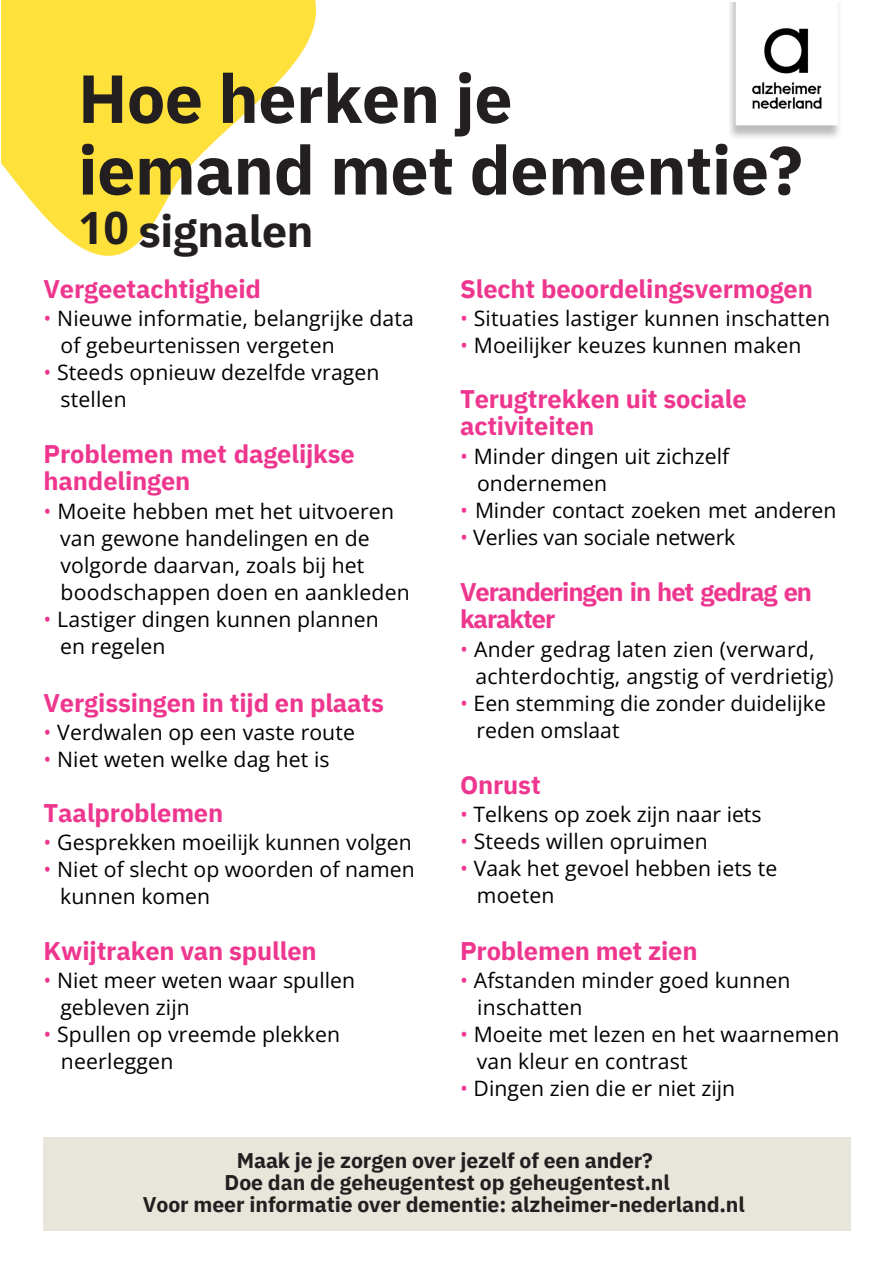
<style>
.page{position:relative;width:894px;height:1264px;background:#fff}
.page>*{position:absolute;margin:0;border:0;box-sizing:border-box;transform-origin:0 0}
.t1{font:700 67.95px/71.6px "IBM Plex Sans";letter-spacing:-.005em;color:#231f20}
.t2{font:700 44.55px "IBM Plex Sans";letter-spacing:-.005em;color:#231f20}
.t3{font:700 44.55px "Open Sans";color:#231f20}
.t4{font:700 25.5px/27px "IBM Plex Sans";letter-spacing:-.005em;color:#ee368f}
.t5{font:700 25.5px/27px "IBM Plex Sans";letter-spacing:-.045em;color:#ee368f}
.t6{font:21.15px "Open Sans";letter-spacing:.005em;color:#000}
.t7{font:700 21.15px/22.2px "IBM Plex Sans";letter-spacing:-.005em;color:#231f20;text-align:center}
.s1{color:#ee368f}
.s2{color:#231f20}
</style>
<div class="page">
<img style="left:1px;top:0;width:314px;height:255px">
<div style="left:44px;top:1137px;width:806px;height:93px;background:#e8e5da"></div>
<img style="left:729px;top:2px;width:110px;height:134px">
<p class="t1" style="left:78px;top:62px;width:725px">Hoe herken je<br>iemand met dementie?</p>
<h1 class="t3" style="left:78px;top:196px;width:52px">10</h1>
<p class="t2" style="left:138px;top:201px;width:176px">signalen</p>
<p class="t4" style="left:44px;top:275px;width:219px">Vergeetachtigheid</p>
<p class="t6" style="left:44px;top:303px;width:371px"><span class="s1">•</span> Nieuwe informatie, belangrijke data</p>
<p class="t6" style="left:60px;top:330px;width:275px">of gebeurtenissen vergeten</p>
<p class="t6" style="left:44px;top:357px;width:337px"><span class="s1">•</span> Steeds opnieuw dezelfde vragen</p>
<h3 class="t6" style="left:61px;top:384px;width:68px">stellen</h3>
<p class="t4" style="left:44px;top:439px;width:313px">Problemen met dagelijkse handelingen</p>
<p class="t6" style="left:44px;top:496px;width:352px"><span class="s1">•</span> Moeite hebben met het uitvoeren</p>
<p class="t6" style="left:60px;top:523px;width:311px">van gewone handelingen en de</p>
<p class="t6" style="left:60px;top:550px;width:305px">volgorde daarvan, zoals bij het</p>
<h3 class="t6" style="left:61px;top:577px;width:350px">boodschappen doen en aankleden</h3>
<p class="t6" style="left:44px;top:604px;width:337px"><span class="s1">•</span> Lastiger dingen kunnen plannen</p>
<h3 class="t6" style="left:60px;top:631px;width:107px">en regelen</h3>
<p class="t4" style="left:44px;top:688px;width:342px">Vergissingen in tijd en plaats</p>
<p class="t6" style="left:44px;top:717px;width:313px"><span class="s1">•</span> Verdwalen op een vaste route</p>
<p class="t6" style="left:44px;top:744px;width:287px"><span class="s1">•</span> Niet weten welke dag het is</p>
<h3 class="t4" style="left:44px;top:799px;width:181px">Taalproblemen</h3>
<p class="t6" style="left:44px;top:827px;width:370px"><span class="s1">•</span> Gesprekken moeilijk kunnen volgen</p>
<p class="t6" style="left:44px;top:854px;width:372px"><span class="s1">•</span> Niet of slecht op woorden of namen</p>
<p class="t6" style="left:60px;top:881px;width:151px">kunnen komen</p>
<p class="t4" style="left:44px;top:936px;width:274px">Kwijtraken van spullen</p>
<p class="t6" style="left:44px;top:965px;width:313px"><span class="s1">•</span> Niet meer weten waar spullen</p>
<h3 class="t6" style="left:60px;top:992px;width:131px">gebleven zijn</h3>
<p class="t6" style="left:44px;top:1019px;width:298px"><span class="s1">•</span> Spullen op vreemde plekken</p>
<h3 class="t6" style="left:61px;top:1046px;width:114px">neerleggen</h3>
<p class="t4" style="left:460px;top:275px;width:354px">Slecht beoordelingsvermogen</p>
<p class="t6" style="left:460px;top:303px;width:371px"><span class="s1">•</span> Situaties lastiger kunnen inschatten</p>
<p class="t6" style="left:460px;top:330px;width:343px"><span class="s1">•</span> Moeilijker keuzes kunnen maken</p>
<p class="t4" style="left:460px;top:385px;width:288px">Terugtrekken uit sociale activiteiten</p>
<p class="t6" style="left:460px;top:441px;width:271px"><span class="s1">•</span> Minder dingen uit zichzelf</p>
<h3 class="t6" style="left:477px;top:468px;width:132px">ondernemen</h3>
<p class="t6" style="left:460px;top:495px;width:378px"><span class="s1">•</span> Minder contact zoeken met anderen</p>
<p class="t6" style="left:460px;top:522px;width:277px"><span class="s1">•</span> Verlies van sociale netwerk</p>
<p class="t5" style="left:460px;top:578px;width:353px">Veranderingen in het gedrag en karakter</p>
<p class="t6" style="left:460px;top:634px;width:356px"><span class="s1">•</span> Ander gedrag laten zien (verward,</p>
<p class="t6" style="left:475px;top:661px;width:360px">achterdochtig, angstig of verdrietig<span class="s2">)</span></p>
<p class="t6" style="left:460px;top:688px;width:367px"><span class="s1">•</span> Een stemming die zonder duidelijke</p>
<h3 class="t6" style="left:476px;top:715px;width:144px">reden omslaat</h3>
<h3 class="t4" style="left:460px;top:771px;width:82px">Onrust</h3>
<p class="t6" style="left:460px;top:799px;width:303px"><span class="s1">•</span> Telkens op zoek zijn naar iets</p>
<h3 class="t6" style="left:460px;top:826px;width:249px"><span class="s1">•</span> Steeds willen opruimen</h3>
<p class="t6" style="left:460px;top:853px;width:318px"><span class="s1">•</span> Vaak het gevoel hebben iets te</p>
<p class="t6" style="left:477px;top:880px;width:79px">moeten</p>
<p class="t4" style="left:460px;top:936px;width:239px">Problemen met zien</p>
<p class="t6" style="left:460px;top:965px;width:332px"><span class="s1">•</span> Afstanden minder goed kunnen</p>
<p class="t6" style="left:477px;top:992px;width:107px">inschatten</p>
<p class="t6" style="left:460px;top:1019px;width:381px"><span class="s1">•</span> Moeite met lezen en het waarnemen</p>
<p class="t6" style="left:477px;top:1046px;width:212px">van kleur en contrast</p>
<p class="t6" style="left:460px;top:1073px;width:276px"><span class="s1">•</span> Dingen zien die er niet zijn</p>
<h2 class="t7" style="left:143px;top:1148px;width:603px">Maak je je zorgen over jezelf of een ander?<br>Doe dan de geheugentest op geheugentest.nl<br>Voor meer informatie over dementie: alzheimer-nederland.nl</h2>
</div>
